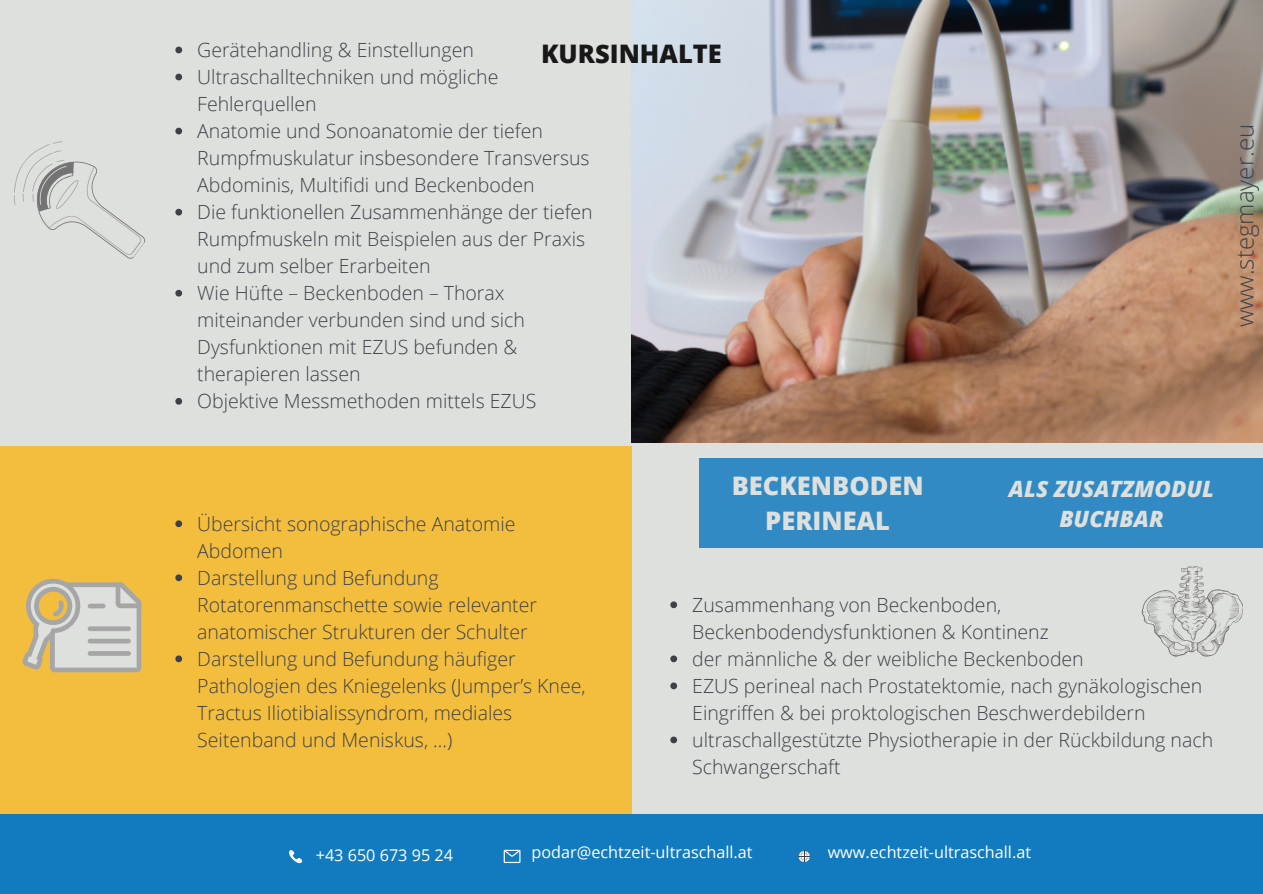
<style>
.page{position:relative;width:1263px;height:894px;background:#fff}
.page>*{position:absolute;margin:0;border:0;box-sizing:border-box;transform-origin:0 0}
.t1{font:800 25.5px/34.8px "Open Sans";color:#dee0dd;text-align:center}
.t2{font:800 25.5px "Open Sans";color:#191818}
.t3{font:300 24px "Open Sans";color:#3e4048}
.t4{font:italic 800 22.5px/30.3px "Open Sans";color:#dee0dd;text-align:center}
.t5{font:300 19.5px/27px "Open Sans";color:#3e4048}
.t6{font:16.2px "Open Sans";color:#fff}
</style>
<div class="page">
<div style="left:0;top:0;width:1263px;height:893px;background:#dee0dd"></div>
<div style="left:0;top:813px;width:1263px;height:80px;background:#127bc0"></div>
<img style="left:631px;top:0;width:632px;height:442px">
<div style="left:0;top:446px;width:631px;height:367px;background:#f3be3e"></div>
<svg style="left:14px;top:141px;width:131px;height:118px"></svg>
<svg style="left:22px;top:578px;width:120px;height:94px"></svg>
<div style="left:88px;top:603px;width:18px;height:5px;background:#a6a6a6;border-radius:2px"></div>
<div style="left:88px;top:626px;width:43px;height:5px;background:#a6a6a6;border-radius:2px"></div>
<div style="left:88px;top:638px;width:43px;height:5px;background:#a6a6a6;border-radius:2px"></div>
<hr style="left:88px;top:651px;width:43px;height:4px;background:#a6a6a6;border-radius:2px">
<svg style="left:1141px;top:566px;width:102px;height:90px"></svg>
<svg style="left:175px;top:47px;width:7px;height:6px"></svg>
<svg style="left:175px;top:74px;width:7px;height:6px"></svg>
<svg style="left:175px;top:128px;width:7px;height:6px"></svg>
<svg style="left:175px;top:209px;width:7px;height:6px"></svg>
<svg style="left:175px;top:290px;width:7px;height:6px"></svg>
<svg style="left:175px;top:398px;width:7px;height:6px"></svg>
<svg style="left:175px;top:520px;width:7px;height:7px"></svg>
<svg style="left:175px;top:574px;width:7px;height:7px"></svg>
<svg style="left:175px;top:655px;width:7px;height:7px"></svg>
<svg style="left:670px;top:601px;width:7px;height:7px"></svg>
<svg style="left:670px;top:655px;width:7px;height:7px"></svg>
<svg style="left:670px;top:682px;width:7px;height:7px"></svg>
<svg style="left:670px;top:736px;width:7px;height:7px"></svg>
<svg style="left:798px;top:850px;width:12px;height:11px"></svg>
<svg style="left:504px;top:849px;width:16px;height:13px"></svg>
<svg style="left:289px;top:850px;width:13px;height:14px"></svg>
<div style="left:699px;top:458px;width:564px;height:90px;background:#318ac4"></div>
<p class="t5" style="left:197px;top:36px;width:278px">Gerätehandling &amp; Einstellungen</p>
<p class="t5" style="left:197px;top:63px;width:303px">Ultraschalltechniken und mögliche<br>Fehlerquellen</p>
<h2 class="t5" style="left:197px;top:117px;width:394px">Anatomie und Sonoanatomie der tiefen<br>Rumpfmuskulatur insbesondere Transversus<br>Abdominis, Multifidi und Beckenboden</h2>
<h4 class="t5" style="left:197px;top:198px;width:397px">Die funktionellen Zusammenhänge der tiefen<br>Rumpfmuskeln mit Beispielen aus der Praxis und zum selber Erarbeiten</h4>
<h4 class="t5" style="left:197px;top:279px;width:329px">Wie Hüfte – Beckenboden – Thorax miteinander verbunden sind und sich<br>Dysfunktionen mit EZUS befunden &amp; therapieren lassen</h4>
<h4 class="t5" style="left:197px;top:387px;width:341px">Objektive Messmethoden mittels EZUS</h4>
<h4 class="t2" style="left:541px;top:36px;width:182px">KURSINHALTE</h4>
<h1 class="t3" style="left:1228px;top:327px;width:205px;rotate:-90deg">www.stegmayer.eu</h1>
<h4 class="t5" style="left:197px;top:509px;width:320px">Übersicht sonographische Anatomie<br>Abdomen</h4>
<h4 class="t5" style="left:197px;top:563px;width:341px">Darstellung und Befundung<br>Rotatorenmanschette sowie relevanter anatomischer Strukturen der Schulter</h4>
<h1 class="t5" style="left:197px;top:644px;width:390px">Darstellung und Befundung häufiger Pathologien des Kniegelenks (Jumper’s Knee, Tractus Iliotibialissyndrom, mediales Seitenband und Meniskus, …)</h1>
<h4 class="t1" style="left:732px;top:468px;width:193px">BECKENBODEN<br>PERINEAL</h4>
<h4 class="t4" style="left:1009px;top:472px;width:207px">ALS ZUSATZMODUL<br>BUCHBAR</h4>
<p class="t5" style="left:692px;top:590px;width:358px">Zusammenhang von Beckenboden,<br>Beckenbodendysfunktionen &amp; Kontinenz</p>
<h4 class="t5" style="left:692px;top:644px;width:393px">der männliche &amp; der weibliche Beckenboden</h4>
<h4 class="t5" style="left:692px;top:671px;width:512px">EZUS perineal nach Prostatektomie, nach gynäkologischen<br>Eingriffen &amp; bei proktologischen Beschwerdebildern</h4>
<h4 class="t5" style="left:692px;top:725px;width:522px">ultraschallgestützte Physiotherapie in der Rückbildung nach<br>Schwangerschaft</h4>
<h4 class="t6" style="left:316px;top:843px;width:139px">+43 650 673 95 24</h4>
<h3 class="t6" style="left:532px;top:840px;width:223px">podar@echtzeit-ultraschall.at</h3>
<h4 class="t6" style="left:828px;top:840px;width:205px">www.echtzeit-ultraschall.at</h4>
</div>
